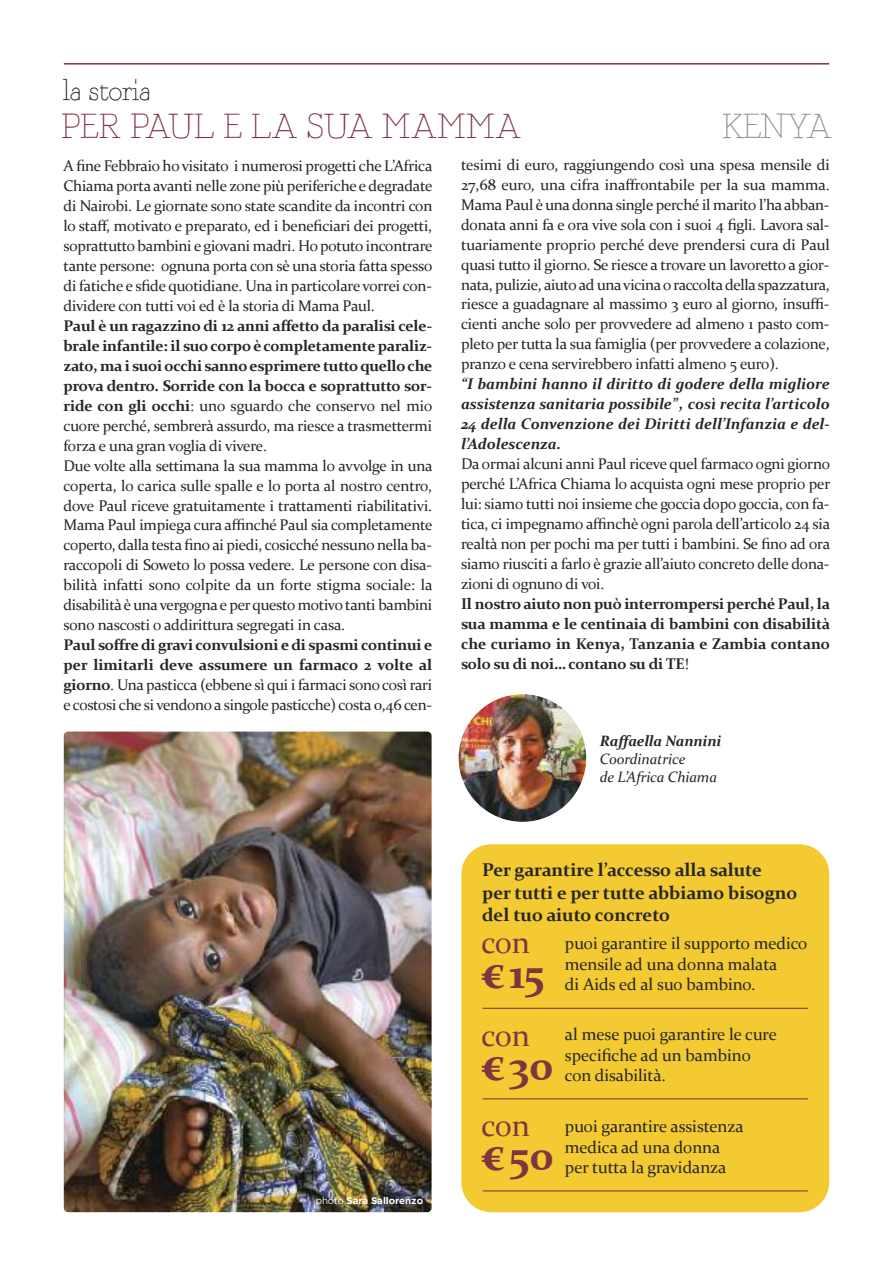
<style>
.page{position:relative;width:893px;height:1276px;background:#fff}
.page>*{position:absolute;margin:0;border:0;box-sizing:border-box;transform-origin:0 0}
.t1{font:700 43.5px "Constantia";color:#803440}
.t2{font:34.5px "Fragment Core Rom";letter-spacing:.01em;color:#803440}
.t3{font:34.5px "Fragment Core Rom";letter-spacing:-.04em;color:#939393}
.t4{font:31.2px "Constantia";letter-spacing:-.015em;color:#803440}
.t5{font:30px "Fragment Core Rom";letter-spacing:-.015em;color:#272627}
.t6{font:700 18.45px/22.2px "Constantia";letter-spacing:-.005em;color:#272627}
.t7{font:17.1px/20.4px "Constantia";letter-spacing:-.005em;color:#272627}
.t8{font:15.45px/20px "Constantia";letter-spacing:-.015em;color:#272627;text-align:justify}
.t9{font:italic 700 15.45px/20px "Constantia";color:#272627;text-align:justify}
.t10{font:700 15.45px/20px "Constantia";letter-spacing:-.015em;color:#272627;text-align:justify}
.t11{font:italic 15px/18px "Constantia";letter-spacing:-.01em;color:#272627}
.t12{font:italic 700 15px "Constantia";letter-spacing:-.01em;color:#272627}
.t13{font:700 9.75px "Gotham";letter-spacing:-.005em;color:#fff}
.s1{font-weight:700}
.s2{font-weight:400}
</style>
<div class="page">
<hr style="left:64px;top:63px;width:765px;height:2px;background:#803440">
<img style="left:459px;top:694px;width:127px;height:128px;border-radius:50%">
<div style="left:461px;top:844px;width:368px;height:368px;background:#f3ca32;border-radius:30px"></div>
<img style="left:64px;top:731px;width:368px;height:481px;border-radius:4px">
<hr style="left:483px;top:1007px;width:325px;height:1px;background:#803440">
<hr style="left:483px;top:1098px;width:325px;height:1px;background:#803440">
<hr style="left:483px;top:1190px;width:325px;height:1px;background:#803440">
<h3 class="t5" style="left:63px;top:79px;width:90px">la storia</h3>
<h2 class="t2" style="left:61px;top:114px;width:461px">PER PAUL E LA SUA MAMMA</h2>
<h2 class="t3" style="left:722px;top:114px;width:112px">KENYA</h2>
<p class="t8" style="left:63px;top:157px;width:371px">A fine Febbraio hovisitato i numerosi progetti che L’Africa Chiama porta avanti nelle zone più periferiche edegradate di Nairobi. Le giornate sono state scandite da incontri con lo staff, motivato e preparato, ed i beneficiari dei progetti, soprattutto bambini e giovani madri. Ho potuto incontrare tante persone: ognuna porta con sè una storia fatta spesso di fatiche e sfide quotidiane. Una in particolare vorrei con&shy;dividere con tutti voi ed è la storia di Mama Paul.</p>
<p class="t8" style="left:63px;top:317px;width:371px;text-align:left"><span class="s1">Paul è un ragazzino di 12 anni affetto da paralisi cele&shy;brale infantile: il suocorpoècompletamenteparaliz&shy;zato, ma i suoi occhi sannoesprimeretuttoquelloche prova dentro. Sorride con la bocca e soprattutto sor&shy;ride con gli occhi</span>: uno sguardo che conservo nel mio cuore perché, sembrerà assurdo, ma riesce a trasmettermi forza e una gran voglia di vivere.<br>Due volte alla settimana la sua mamma lo avvolge in una coperta, lo carica sulle spalle e lo porta al nostro centro, dove Paul riceve gratuitamente i trattamenti riabilitativi.<br>Mama Paul impiega cura affinché Paul sia completamente coperto, dalla testa finoai piedi, cosicché nessuno nella ba&shy;raccopoli di Soweto lo possa vedere. Le persone con disa&shy;bilità infatti sono colpite da un forte stigma sociale: la disabilità è una vergogna e perquesto motivo tanti bambini sono nascosti o addirittura segregati in casa.</p>
<p class="t8" style="left:63px;top:636px;width:371px"><span class="s1">Paul soffredi gravi convulsioni edi spasmi continui e per limitarli deve assumere un farmaco 2 volte al giorno</span>. Una pasticca (ebbene sì qui i farmaci sonocosì rari e costosi che si vendonoa singole pasticche) costa 0,46 cen-</p>
<p class="t8" style="left:461px;top:156px;width:370px">tesimi di euro, raggiungendo così una spesa mensile di 27,68 euro, una cifra inaffrontabile per la sua mamma.<br>Mama Paul è unadonna single perché il marito l’ha abban&shy;donata anni fa e ora vive sola con i suoi 4 figli. Lavora sal&shy;tuariamente proprio perché deve prendersi cura di Paul quasi tutto il giorno. Se riesce a trovare un lavoretto a gior&shy;nata, pulizie, aiutoad unavicinao raccoltadella spazzatura, riesce a guadagnare al massimo 3 euro al giorno, insuffi&shy;cienti anche solo per provvedere ad almeno 1 pasto com&shy;pleto per tutta la sua famiglia (per provvedere a colazione, pranzo e cena servirebbero infatti almeno 5 euro).</p>
<p class="t9" style="left:461px;top:375px;width:370px">“I bambini hanno il diritto di godere della migliore assistenza sanitaria possibile”, così recita l’articolo 24 della Convenzione dei Diritti dell’Infanzia e del&shy;l’Adolescenza.</p>
<p class="t8" style="left:461px;top:455px;width:371px">Da ormai alcuni anni Paul riceve quel farmaco ogni giorno perché L’Africa Chiama lo acquista ogni mese proprio per lui: siamo tutti noi insieme che goccia dopo goccia, con fa&shy;tica, ci impegnamo affinchè ogni parola dell’articolo 24 sia realtà non per pochi ma per tutti i bambini. Se fino ad ora siamo riusciti a farlo è grazie all’aiuto concreto delle dona&shy;zioni di ognuno di voi.</p>
<p class="t10" style="left:461px;top:595px;width:371px">Il nostroaiuto non può interrompersi perché Paul, la sua mamma e le centinaia di bambini con disabilità che curiamo in Kenya, Tanzania e Zambia contano solo su di noi… contano su di TE<span class="s2">!</span></p>
<p class="t12" style="left:600px;top:734px;width:123px">Raffaella Nannini</p>
<p class="t11" style="left:600px;top:751px;width:119px">Coordinatrice<br>de L’Africa Chiama</p>
<p class="t13" style="left:316px;top:1196px;width:109px"><span class="s2">photo</span> Sara Sallorenzo</p>
<p class="t6" style="left:482px;top:860px;width:317px">Per garantire l’accesso alla salute<br>per tutti e per tutte abbiamo bisogno del tuo aiuto concreto</p>
<h3 class="t4" style="left:481px;top:930px;width:50px">con</h3>
<h1 class="t1" style="left:481px;top:955px;width:64px">€15</h1>
<h3 class="t4" style="left:481px;top:1022px;width:50px">con</h3>
<h1 class="t1" style="left:481px;top:1047px;width:74px">€30</h1>
<h3 class="t4" style="left:481px;top:1112px;width:50px">con</h3>
<h1 class="t1" style="left:481px;top:1137px;width:74px">€50</h1>
<p class="t7" style="left:565px;top:935px;width:244px">puoi garantire il supporto medico mensile ad una donna malata<br>di Aids ed al suo bambino.</p>
<p class="t7" style="left:565px;top:1025px;width:214px">al mese puoi garantire le cure specifiche ad un bambino con disabilità.</p>
<p class="t7" style="left:565px;top:1117px;width:180px">puoi garantire assistenza medica ad una donna per tutta la gravidanza</p>
</div>
